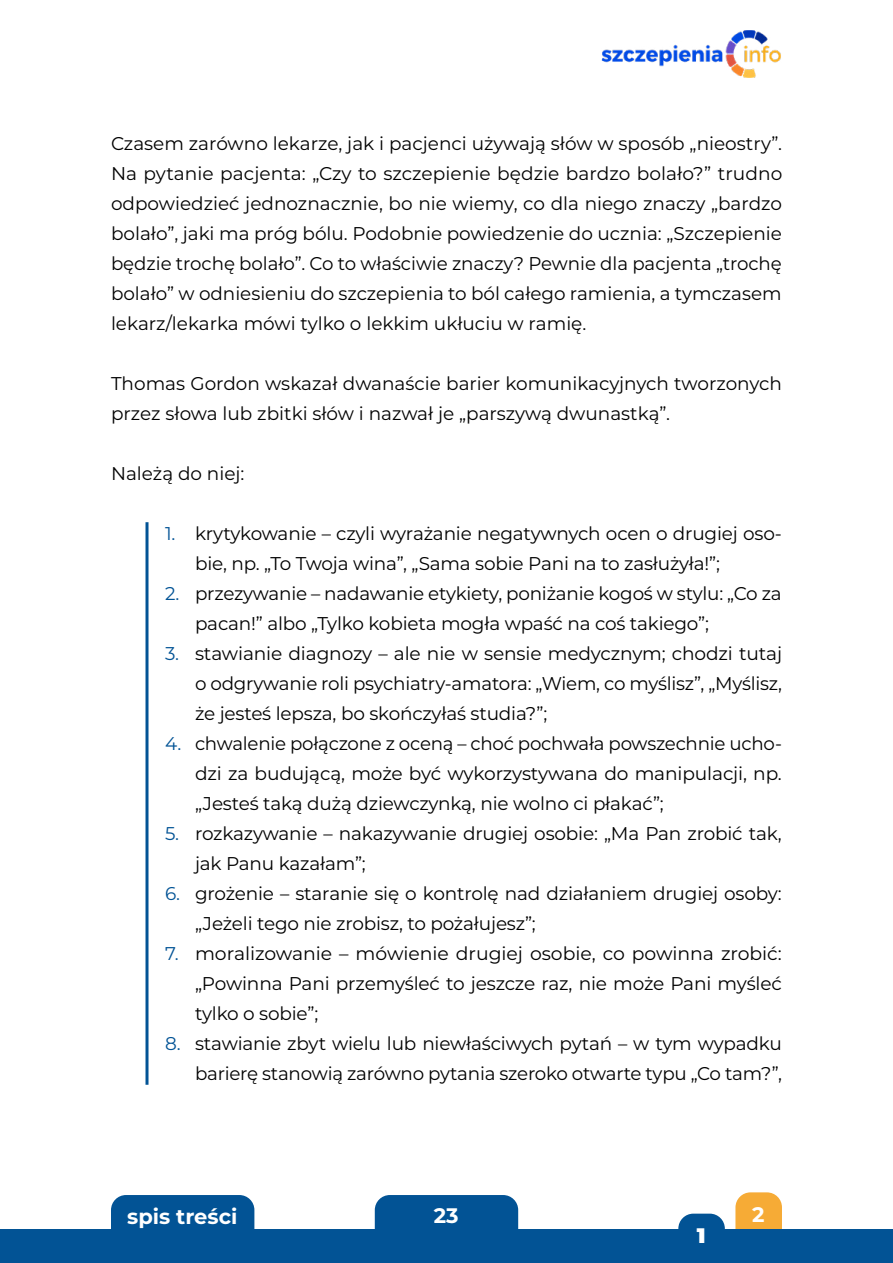
<style>
.page{position:relative;width:893px;height:1263px;background:#fff}
.page>*{position:absolute;margin:0;border:0;box-sizing:border-box;transform-origin:0 0}
.t1{font:700 21px "Montserrat";color:#fff}
.t2{font:900 21px "Montserrat";color:#fff}
.t3{font:18.45px/30px "Montserrat";letter-spacing:-.01em;color:#000}
.s1{color:#025395}
</style>
<div class="page">
<hr style="left:146px;top:522px;width:2px;height:563px;background:#025395">
<svg style="left:735px;top:1192px;width:47px;height:38px;background:#f0ae47"></svg>
<div style="left:111px;top:1195px;width:143px;height:35px;background:#025395"></div>
<div style="left:375px;top:1195px;width:143px;height:35px;background:#025395"></div>
<div style="left:0;top:1230px;width:893px;height:33px;background:#025395"></div>
<img style="left:601px;top:31px;width:180px;height:46px">
<svg style="left:678px;top:1213px;width:47px;height:17px"></svg>
<p class="t3" style="left:111px;top:128px;width:673px;text-align:justify">Czasem zarówno lekarze, jak i pacjenci używają słów w sposób „nieostry”.<br>Na pytanie pacjenta: „Czy to szczepienie będzie bardzo bolało?” trudno odpowiedzieć jednoznacznie, bo nie wiemy, co dla niego znaczy „bardzo bolało”, jaki ma próg bólu. Podobnie powiedzenie do ucznia: „Szczepienie będzie trochę bolało”. Co to właściwie znaczy? Pewnie dla pacjenta „trochę bolało” w odniesieniu do szczepienia to ból całego ramienia, a tymczasem lekarz/lekarka mówi tylko o lekkim ukłuciu w ramię.</p>
<p class="t3" style="left:111px;top:368px;width:672px">Thomas Gordon wskazał dwanaście barier komunikacyjnych tworzonych przez słowa lub zbitki słów i nazwał je „parszywą dwunastką”.</p>
<p class="t3" style="left:111px;top:458px;width:135px">Należą do niej:</p>
<p class="t3" style="left:195px;top:518px;width:588px;text-indent:-30px"><span class="s1">1.</span> krytykowanie – czyli wyrażanie negatywnych ocen o drugiej oso&shy;bie, np. „To Twoja wina”, „Sama sobie Pani na to zasłużyła!”;</p>
<p class="t3" style="left:195px;top:578px;width:588px;text-indent:-30px"><span class="s1">2.</span> przezywanie – nadawanie etykiety, poniżanie kogoś w stylu: „Co za pacan!” albo „Tylko kobieta mogła wpaść na coś takiego”;</p>
<p class="t3" style="left:195px;top:638px;width:589px;text-align:justify;text-indent:-30px"><span class="s1">3.</span> stawianie diagnozy – ale nie w sensie medycznym; chodzi tutaj o odgrywanie roli psychiatry-amatora: „Wiem, co myślisz”, „Myślisz, że jesteś lepsza, bo skończyłaś studia?”;</p>
<p class="t3" style="left:195px;top:728px;width:588px;text-align:justify;text-indent:-30px"><span class="s1">4.</span> chwalenie połączone z oceną – choć pochwała powszechnie ucho&shy;dzi za budującą, może być wykorzystywana do manipulacji, np. „Jesteś taką dużą dziewczynką, nie wolno ci płakać”;</p>
<p class="t3" style="left:195px;top:818px;width:588px;text-indent:-30px"><span class="s1">5.</span> rozkazywanie – nakazywanie drugiej osobie: „Ma Pan zrobić tak, jak Panu kazałam”;</p>
<p class="t3" style="left:195px;top:878px;width:588px;text-indent:-30px"><span class="s1">6.</span> grożenie – staranie się o kontrolę nad działaniem drugiej osoby: „Jeżeli tego nie zrobisz, to pożałujesz”;</p>
<p class="t3" style="left:195px;top:938px;width:588px;text-align:justify;text-indent:-30px"><span class="s1">7.</span> moralizowanie – mówienie drugiej osobie, co powinna zrobić: „Powinna Pani przemyśleć to jeszcze raz, nie może Pani myśleć tylko o sobie”;</p>
<p class="t3" style="left:165px;top:1028px;width:618px;text-align:right"><span class="s1">8.</span> stawianie zbyt wielu lub niewłaściwych pytań – w tym wypadku barierę stanowią zarówno pytania szeroko otwarte typu „Co tam?”,</p>
<p class="t1" style="left:127px;top:1202px;width:112px">spis treści</p>
<p class="t1" style="left:434px;top:1200px;width:26px">23</p>
<p class="t1" style="left:752px;top:1199px;width:14px">2</p>
<p class="t2" style="left:697px;top:1220px;width:10px">1</p>
</div>
